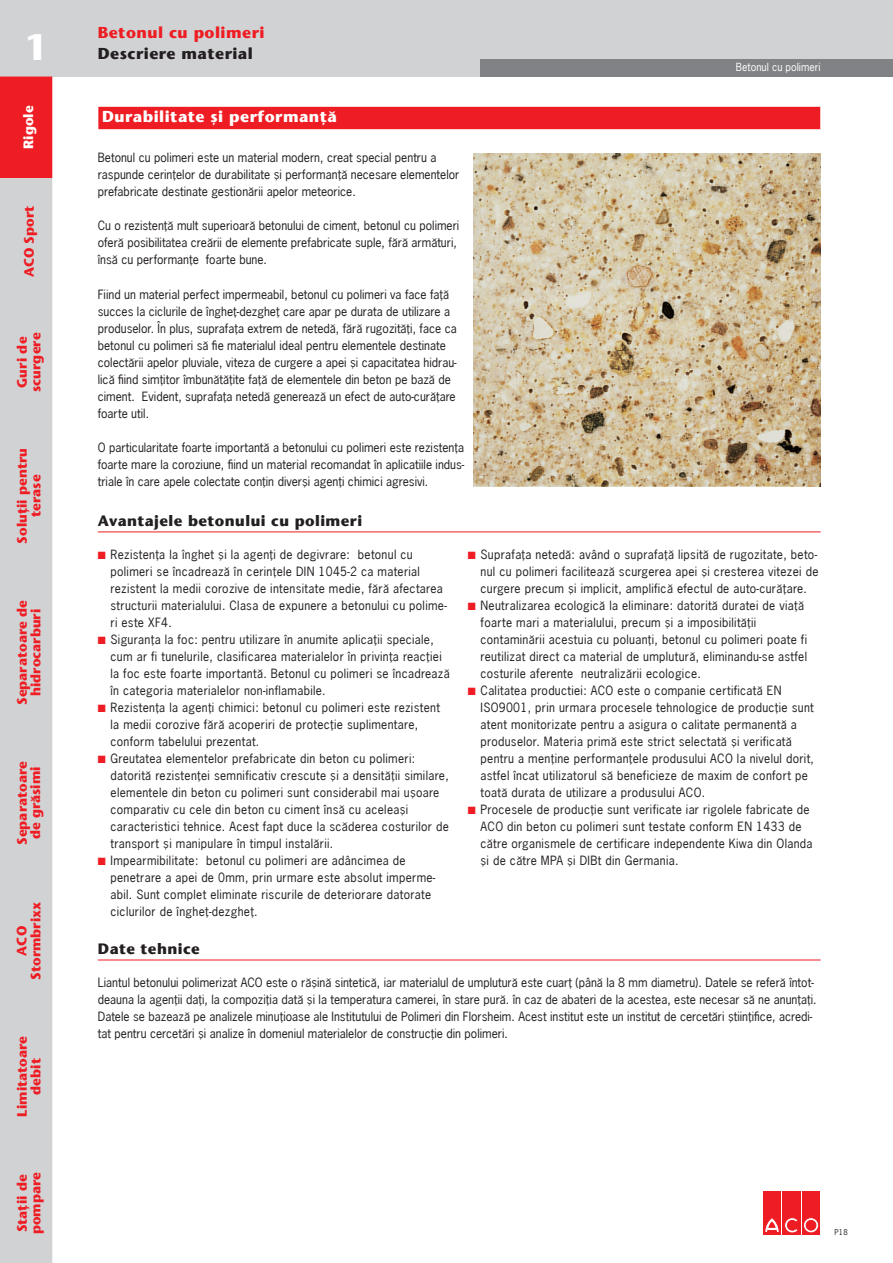
<style>
.page{position:relative;width:893px;height:1263px;background:#fff}
.page>*{position:absolute;margin:0;border:0;box-sizing:border-box;transform-origin:0 0}
.t1{font:36px "Stone Sans Diacritice RO";color:#fff}
.t2{font:15.75px "Stone Sans Diacritice RO";letter-spacing:.03em;color:#fff}
.t3{font:15.75px "Stone Sans Diacritice RO";letter-spacing:.03em;color:#ee1d23}
.t4{font:15.75px "Stone Sans Diacritice RO";letter-spacing:.03em;color:#231f20}
.t5{font:15px "Stone Sans Diacritice RO";letter-spacing:.03em;color:#231f20}
.t6{font:13.5px/13.5px "Stone Sans Diacritice RO";letter-spacing:.005em;color:#ee1d23;text-align:center}
.t7{font:13.5px "Stone Sans Diacritice RO";letter-spacing:.005em;color:#fff}
.t8{font:12px/17px "News Gothic Diacritice RO";letter-spacing:.025em;color:#231f20}
.t9{font:12px/17px "News Gothic Diacritice RO";color:#231f20}
.t10{font:10.5px "News Gothic Diacritice RO";letter-spacing:.005em;color:#fff}
.t11{font:7.5px "News Gothic Diacritice RO";color:#231f20}
.s1{color:#ee1d23}
</style>
<div class="page">
<div style="left:0;top:0;width:893px;height:77px;background:#d1d2d4"></div>
<div style="left:763px;top:1191px;width:18px;height:43px;background:#ee1d23"></div>
<div style="left:782px;top:1191px;width:18px;height:43px;background:#ee1d23"></div>
<svg style="left:765px;top:1217px;width:33px;height:16px"></svg>
<div style="left:802px;top:1191px;width:18px;height:43px;background:#ee1d23"></div>
<svg style="left:803px;top:1218px;width:16px;height:15px"></svg>
<div style="left:803px;top:1217px;width:16px;height:16px;border:1px solid #ee1d23;border-radius:50%"></div>
<div style="left:806px;top:1220px;width:10px;height:10px;background:#ee1d23;border-radius:50%"></div>
<div style="left:806px;top:1220px;width:10px;height:10px;border:1px solid #ee1d23;border-radius:50%"></div>
<div style="left:480px;top:60px;width:413px;height:17px;background:#808285"></div>
<div style="left:0;top:77px;width:52px;height:101px;background:#ee1d23"></div>
<div style="left:0;top:178px;width:52px;height:1085px;background:#d1d2d4"></div>
<div style="left:98px;top:106px;width:723px;height:24px;background:#ee1d23"></div>
<hr style="left:98px;top:106px;width:723px;height:1px;background:#fff">
<svg style="left:98px;top:106px;width:1px;height:23px"></svg>
<svg style="left:820px;top:106px;width:1px;height:23px"></svg>
<hr style="left:98px;top:129px;width:723px;height:1px;background:#fff">
<img style="left:474px;top:153px;width:347px;height:333px">
<hr style="left:98px;top:531px;width:723px;height:1px;background:#ee1d23">
<hr style="left:98px;top:960px;width:723px;height:1px;background:#ee1d23">
<h1 class="t1" style="left:25px;top:25px;width:24px">1</h1>
<p class="t7" style="left:20px;top:149px;width:45px;rotate:-90deg">Rigole</p>
<p class="t6" style="left:22px;top:277px;width:73px;rotate:-90deg">ACO Sport</p>
<p class="t6" style="left:15px;top:392px;width:61px;rotate:-90deg">Guri de scurgere</p>
<p class="t6" style="left:15px;top:544px;width:97px;rotate:-90deg">Soluții pentru terase</p>
<p class="t6" style="left:15px;top:705px;width:106px;rotate:-90deg">Separatoare de hidrocarburi</p>
<p class="t6" style="left:15px;top:845px;width:85px;rotate:-90deg">Separatoare de grăsimi</p>
<p class="t6" style="left:15px;top:980px;width:80px;line-height:14.1px;rotate:-90deg">ACO<br>Stormbrixx</p>
<p class="t6" style="left:15px;top:1117px;width:82px;rotate:-90deg">Limitatoare debit</p>
<p class="t6" style="left:15px;top:1234px;width:64px;text-align:left;rotate:-90deg">Stații de pompare</p>
<h2 class="t3" style="left:98px;top:23px;width:168px">Betonul cu polimeri</h2>
<h2 class="t4" style="left:98px;top:44px;width:156px">Descriere material</h2>
<h2 class="t2" style="left:102px;top:107px;width:236px">Durabilitate și performanță</h2>
<p class="t9" style="left:98px;top:149px;width:363px">Betonul cu polimeri este un material modern, creat special pentru a raspunde cerințelor de durabilitate și performanță necesare elementelor prefabricate destinate gestionării apelor meteorice.</p>
<p class="t9" style="left:98px;top:217px;width:363px">Cu o rezistență mult superioară betonului de ciment, betonul cu polimeri oferă posibilitatea creării de elemente prefabricate suple, fără armături, însă cu performanțe foarte bune.</p>
<p class="t9" style="left:98px;top:285px;width:360px">Fiind un material perfect impermeabil, betonul cu polimeri va face față succes la ciclurile de îngheț-dezgheț care apar pe durata de utilizare a produselor. În plus, suprafața extrem de netedă, fără rugozități, face ca betonul cu polimeri să fie materialul ideal pentru elementele destinate colectării apelor pluviale, viteza de curgere a apei și capacitatea hidrau&shy;lică fiind simțitor îmbunătățite față de elementele din beton pe bază de ciment. Evident, suprafața netedă generează un efect de auto-curățare foarte util.</p>
<p class="t8" style="left:98px;top:438px;width:368px;text-align:justify">O particularitate foarte importantă a betonului cu polimeri este rezistența foarte mare la coroziune, fiind un material recomandat în aplicatiile indus&shy;triale în care apele colectate conțin diverși agenți chimici agresivi.</p>
<p class="t5" style="left:98px;top:512px;width:266px">Avantajele betonului cu polimeri</p>
<p class="t10" style="left:736px;top:60px;width:86px">Betonul cu polimeri</p>
<p class="t8" style="left:111px;top:545px;width:338px;text-indent:-13px"><span class="s1">■</span> Rezistența la înghet și la agenți de degivrare: betonul cu polimeri se încadrează în cerințele DIN 1045-2 ca material rezistent la medii corozive de intensitate medie, fără afectarea structurii materialului. Clasa de expunere a betonului cu polime&shy;ri este XF4.</p>
<p class="t8" style="left:111px;top:631px;width:341px;text-indent:-13px"><span class="s1">■</span> Siguranța la foc: pentru utilizare în anumite aplicații speciale, cum ar fi tunelurile, clasificarea materialelor în privința reacției la foc este foarte importantă. Betonul cu polimeri se încadrează în categoria materialelor non-inflamabile.</p>
<p class="t8" style="left:111px;top:699px;width:331px;text-indent:-13px"><span class="s1">■</span> Rezistența la agenți chimici: betonul cu polimeri este rezistent la medii corozive fără acoperiri de protecție suplimentare, conform tabelului prezentat.</p>
<p class="t8" style="left:111px;top:750px;width:340px;text-indent:-13px"><span class="s1">■</span> Greutatea elementelor prefabricate din beton cu polimeri: datorită rezistenței semnificativ crescute și a densității similare, elementele din beton cu polimeri sunt considerabil mai ușoare comparativ cu cele din beton cu ciment însă cu aceleași caracteristici tehnice. Acest fapt duce la scăderea costurilor de transport și manipulare în timpul instalării.</p>
<p class="t8" style="left:111px;top:852px;width:326px;text-indent:-13px"><span class="s1">■</span> Impearmibilitate: betonul cu polimeri are adâncimea de penetrare a apei de 0mm, prin urmare este absolut imperme&shy;abil. Sunt complet eliminate riscurile de deteriorare datorate ciclurilor de îngheț-dezgheț.</p>
<p class="t5" style="left:98px;top:940px;width:104px">Date tehnice</p>
<p class="t8" style="left:481px;top:545px;width:339px;text-align:justify;text-indent:-13px"><span class="s1">■</span> Suprafața netedă: având o suprafață lipsită de rugozitate, beto&shy;nul cu polimeri facilitează scurgerea apei și cresterea vitezei de curgere precum și implicit, amplifică efectul de auto-curățare.</p>
<p class="t8" style="left:481px;top:596px;width:328px;text-indent:-13px"><span class="s1">■</span> Neutralizarea ecologică la eliminare: datorită duratei de viață foarte mari a materialului, precum și a imposibilității contaminării acestuia cu poluanți, betonul cu polimeri poate fi reutilizat direct ca material de umplutură, eliminandu-se astfel costurile aferente neutralizării ecologice.</p>
<p class="t8" style="left:481px;top:682px;width:335px;text-indent:-13px"><span class="s1">■</span> Calitatea productiei: ACO este o companie certificată EN ISO9001, prin urmara procesele tehnologice de producție sunt atent monitorizate pentru a asigura o calitate permanentă a produselor. Materia primă este strict selectată și verificată pentru a menține performanțele produsului ACO la nivelul dorit, astfel încat utilizatorul să beneficieze de maxim de confort pe toată durata de utilizare a produsului ACO.</p>
<p class="t8" style="left:481px;top:801px;width:333px;text-indent:-13px"><span class="s1">■</span> Procesele de producție sunt verificate iar rigolele fabricate de ACO din beton cu polimeri sunt testate conform EN 1433 de către organismele de certificare independente Kiwa din Olanda și de către MPA și DIBt din Germania.</p>
<p class="t9" style="left:98px;top:974px;width:720px">Liantul betonului polimerizat ACO este o rășină sintetică, iar materialul de umplutură este cuarț (până la 8 mm diametru). Datele se referă întot&shy;deauna la agenții dați, la compoziția dată și la temperatura camerei, în stare pură. în caz de abateri de la acestea, este necesar să ne anunțați.<br>Datele se bazează pe analizele minuțioase ale Institutului de Polimeri din Florsheim. Acest institut este un institut de cercetări științifice, acredi&shy;tat pentru cercetări și analize în domeniul materialelor de construcție din polimeri.</p>
<p class="t11" style="left:834px;top:1227px;width:15px">P18</p>
</div>
